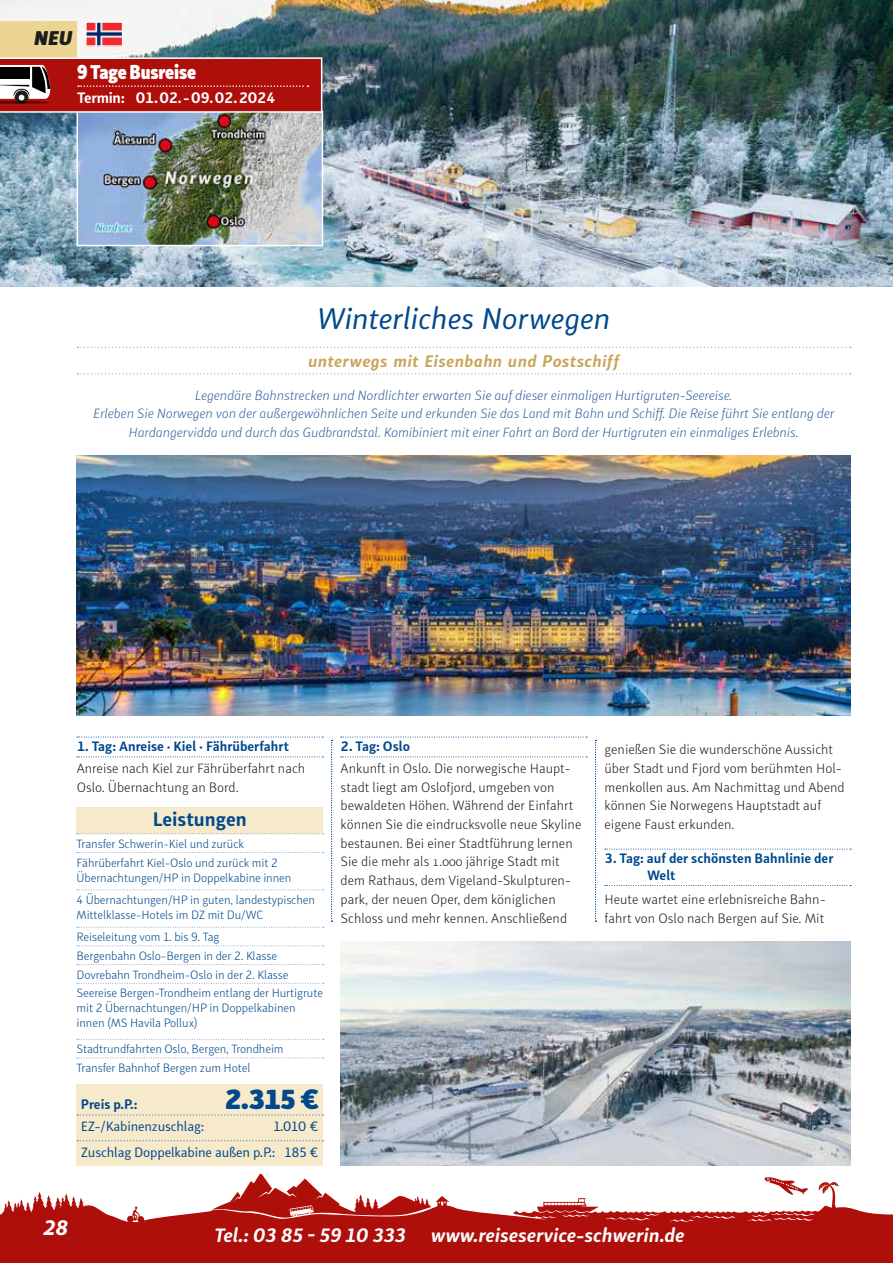
<style>
.page{position:relative;width:893px;height:1263px;background:#fff}
.page>*{position:absolute;margin:0;border:0;box-sizing:border-box;transform-origin:0 0}
.t1{font:italic 30px "Submariner R24";letter-spacing:-.01em;color:#00498d}
.t2{font:900 27px "Submariner R24";color:#00498d}
.t3{font:italic 700 22.5px "Myriad Pro";color:#fff}
.t4{font:900 19.5px "Submariner R24";letter-spacing:-.01em;color:#fff;scale:.9 1}
.t5{font:700 19.5px "Submariner R24";color:#00498d}
.t6{font:italic 900 19.5px "Submariner R24";color:#1d1d1b}
.t7{font:italic 700 19.2px "Submariner R24";color:#fff}
.t8{font:italic 700 16.5px "Submariner R24";letter-spacing:.025em;color:#c9a55c}
.t9{font:700 15px "Submariner R24";letter-spacing:-.02em;color:#fff}
.t10{font:300 13.5px/18.6px "Submariner R24";color:#1d1d1b}
.t11{font:italic 300 13.5px/18.6px "Submariner R24";letter-spacing:-.01em;color:#3664a1;text-align:center}
.t12{font:700 13.5px/16.5px "Submariner R24";color:#00498d}
.t13{font:13.5px/25.7px "Submariner R24";letter-spacing:-.015em;color:#00498d;text-align:right}
.t14{font:300 12px/18.6px "Submariner R24";letter-spacing:-.01em;color:#00498d}
</style>
<div class="page">
<img style="left:0;top:0;width:893px;height:287px">
<img style="left:80px;top:113px;width:240px;height:130px">
<div style="left:77px;top:110px;width:246px;height:136px;border:2px solid #fff"></div>
<svg style="left:77px;top:737px;width:246px;height:1px"></svg>
<svg style="left:77px;top:756px;width:246px;height:1px"></svg>
<svg style="left:341px;top:737px;width:246px;height:1px"></svg>
<svg style="left:341px;top:756px;width:246px;height:1px"></svg>
<svg style="left:605px;top:849px;width:246px;height:1px"></svg>
<svg style="left:605px;top:885px;width:246px;height:1px"></svg>
<svg style="left:331px;top:740px;width:2px;height:182px"></svg>
<svg style="left:595px;top:740px;width:1px;height:182px"></svg>
<div style="left:0;top:1174px;width:893px;height:89px;background:#ae0f0a"></div>
<div style="left:77px;top:808px;width:246px;height:26px;background:#f6eacb"></div>
<svg style="left:77px;top:833px;width:247px;height:1px"></svg>
<svg style="left:77px;top:852px;width:247px;height:1px"></svg>
<svg style="left:77px;top:889px;width:247px;height:1px"></svg>
<svg style="left:77px;top:927px;width:247px;height:1px"></svg>
<svg style="left:77px;top:945px;width:247px;height:1px"></svg>
<svg style="left:77px;top:964px;width:247px;height:1px"></svg>
<svg style="left:77px;top:983px;width:247px;height:1px"></svg>
<svg style="left:77px;top:1039px;width:247px;height:1px"></svg>
<svg style="left:77px;top:1057px;width:247px;height:1px"></svg>
<div style="left:77px;top:1084px;width:246px;height:81px;background:#f6eacb"></div>
<svg style="left:77px;top:1114px;width:246px;height:2px"></svg>
<svg style="left:77px;top:1140px;width:246px;height:1px"></svg>
<svg style="left:77px;top:347px;width:774px;height:1px"></svg>
<svg style="left:77px;top:373px;width:774px;height:1px"></svg>
<div style="left:0;top:21px;width:77px;height:36px;background:#ecd593"></div>
<img style="left:88px;top:24px;width:32px;height:20px">
<div style="left:85px;top:21px;width:38px;height:26px;border:2px solid #fff"></div>
<img style="left:77px;top:456px;width:773px;height:260px">
<img style="left:340px;top:941px;width:510px;height:224px">
<svg style="left:0;top:1174px;width:893px;height:48px;fill:#fff"></svg>
<svg style="left:0;top:57px;width:322px;height:56px;background:#ad2a25"></svg>
<h3 class="t6" style="left:34px;top:24px;width:40px">NEU</h3>
<h3 class="t4" style="left:77px;top:59px;width:134px">9 Tage Busreise</h3>
<p class="t9" style="left:77px;top:87px;width:200px">Termin: 01. 02. - 09. 02. 2024</p>
<h1 class="t1" style="left:317px;top:299px;width:295px">Winterliches Norwegen</h1>
<p class="t8" style="left:308px;top:350px;width:312px">unterwegs mit Eisenbahn und Postschiff</p>
<p class="t11" style="left:93px;top:385px;width:743px">Legendäre Bahnstrecken und Nordlichter erwarten Sie auf dieser einmaligen Hurtigruten-Seereise.<br>Erleben Sie Norwegen von der außergewöhnlichen Seite und erkunden Sie das Land mit Bahn und Schiff. Die Reise führt Sie entlang der<br>Hardangervidda und durch das Gudbrandstal. Komibiniert mit einer Fahrt an Bord der Hurtigruten ein einmaliges Erlebnis.</p>
<p class="t12" style="left:77px;top:738px;width:214px">1. Tag: Anreise · Kiel · Fährüberfahrt</p>
<p class="t10" style="left:77px;top:759px;width:230px">Anreise nach Kiel zur Fährüberfahrt nach<br>Oslo. Übernachtung an Bord.</p>
<h3 class="t5" style="left:153px;top:806px;width:96px">Leistungen</h3>
<p class="t14" style="left:77px;top:834px;width:203px">Transfer Schwerin-Kiel und zurück<br>Fährüberfahrt Kiel-Oslo und zurück mit 2</p>
<p class="t14" style="left:77px;top:866px;width:240px;line-height:22.4px">Übernachtungen/HP in Doppelkabine innen<br>4 Übernachtungen/HP in guten, landestypischen</p>
<p class="t14" style="left:77px;top:903px;width:188px;line-height:22.4px">Mittelklasse-Hotels im DZ mit Du/WC<br>Reiseleitung vom 1. bis 9. Tag</p>
<p class="t14" style="left:77px;top:946px;width:248px">Bergenbahn Oslo-Bergen in der 2. Klasse<br>Dovrebahn Trondheim-Oslo in der 2. Klasse<br>Seereise Bergen-Trondheim entlang der Hurtigrute</p>
<p class="t14" style="left:77px;top:1000px;width:221px;line-height:15px">mit 2 Übernachtungen/HP in Doppelkabinen innen (MS Havila Pollux)</p>
<p class="t14" style="left:77px;top:1039px;width:209px">Stadtrundfahrten Oslo, Bergen, Trondheim<br>Transfer Bahnhof Bergen zum Hotel</p>
<p class="t12" style="left:81px;top:1096px;width:58px">Preis p.P.:</p>
<h2 class="t2" style="left:225px;top:1081px;width:95px">2.315 €</h2>
<p class="t13" style="left:81px;top:1113px;width:125px">EZ-/Kabinenzuschlag:</p>
<p class="t13" style="left:81px;top:1113px;width:239px">1.010 €<br>Zuschlag Doppelkabine außen p.P.: 185 €</p>
<p class="t12" style="left:341px;top:738px;width:71px">2. Tag: Oslo</p>
<p class="t10" style="left:341px;top:759px;width:242px">Ankunft in Oslo. Die norwegische Haupt&shy;stadt liegt am Oslofjord, umgeben von bewaldeten Höhen. Während der Einfahrt können Sie die eindrucksvolle neue Skyline bestaunen. Bei einer Stadtführung lernen Sie die mehr als 1.000 jährige Stadt mit dem Rathaus, dem Vigeland-Skulpturen&shy;park, der neuen Oper, dem königlichen Schloss und mehr kennen. Anschließend</p>
<p class="t10" style="left:604px;top:740px;width:242px">genießen Sie die wunderschöne Aussicht über Stadt und Fjord vom berühmten Hol&shy;menkollen aus. Am Nachmittag und Abend können Sie Norwegens Hauptstadt auf eigene Faust erkunden.</p>
<p class="t12" style="left:647px;top:850px;width:188px;text-indent:-43px">3. Tag: auf der schönsten Bahnlinie der<br>Welt</p>
<p class="t10" style="left:604px;top:889px;width:223px">Heute wartet eine erlebnisreiche Bahn&shy;fahrt von Oslo nach Bergen auf Sie. Mit</p>
<h3 class="t3" style="left:44px;top:1213px;width:26px">28</h3>
<h3 class="t7" style="left:214px;top:1222px;width:193px">Tel.: 03 85 - 59 10 333</h3>
<h3 class="t7" style="left:431px;top:1222px;width:255px">www.reiseservice-schwerin.de</h3>
</div>
